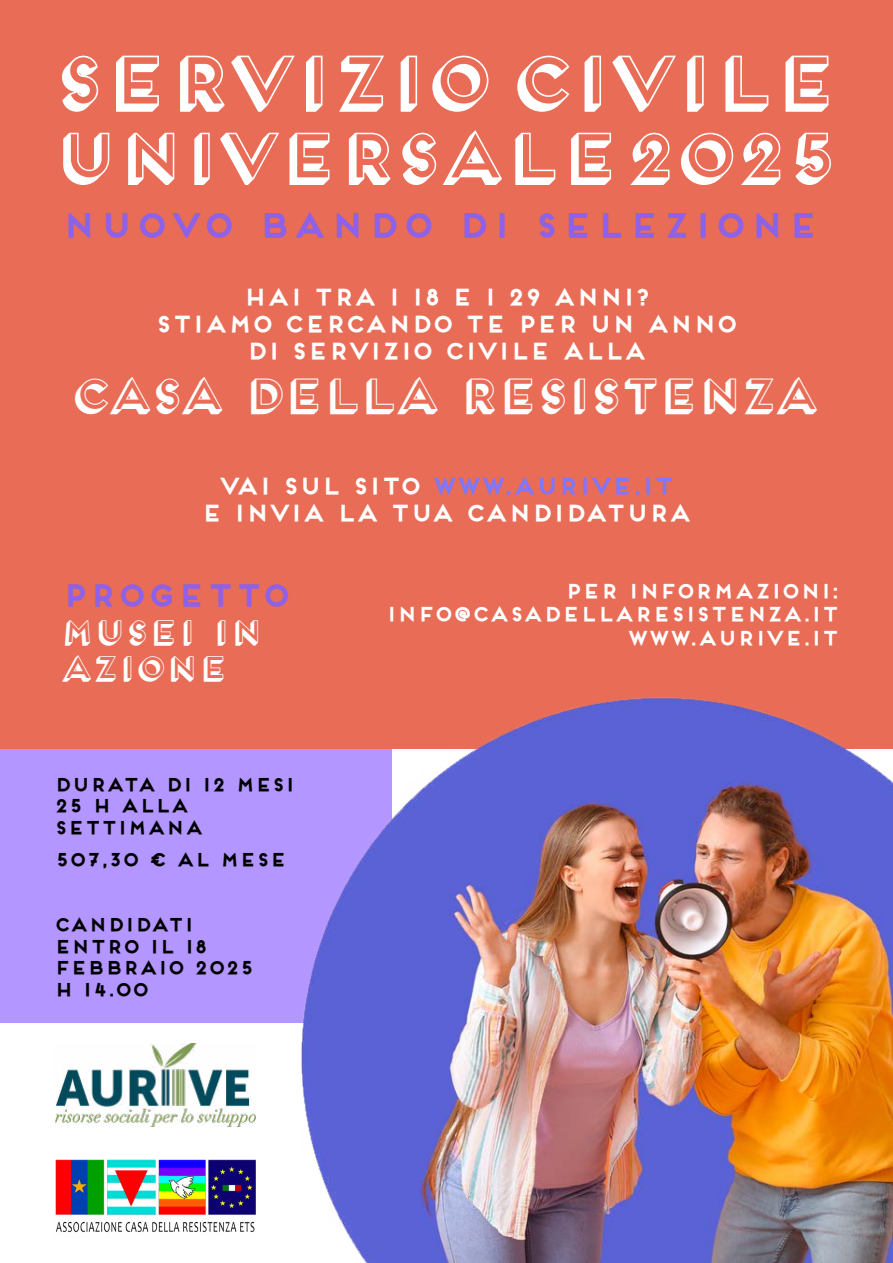
<style>
.page{position:relative;width:893px;height:1263px;background:#fff}
.page>*{position:absolute;margin:0;border:0;box-sizing:border-box;transform-origin:0 0}
.t1{font:66px "Frontage 3 D";letter-spacing:-.01em;color:#fff}
.t2{font:61.5px "Frontage 3 D";letter-spacing:-.015em;color:#fff}
.t3{font:42px "Frontage 3 D";letter-spacing:-.05em;color:#fff}
.t4{font:700 33px "Frontage";letter-spacing:.06em;color:#8d61e8}
.t5{font:30px/36px "Frontage 3 D";color:#fff}
.t6{font:700 30px "Frontage";color:#8d61e8}
.t7{font:700 22.5px/27px "Frontage";letter-spacing:-.05em;color:#fff;text-align:center}
.t8{font:700 19.5px/23.4px "Frontage";letter-spacing:-.04em;color:#fff;text-align:right}
.t9{font:700 18px/21.6px "Frontage";letter-spacing:-.04em;color:#000}
.s1{color:#7e77ff}
</style>
<div class="page">
<div style="left:0;top:725px;width:391px;height:298px;background:#b396ff"></div>
<div style="left:0;top:0;width:893px;height:748px;background:#e86c56"></div>
<img style="left:302px;top:697px;width:591px;height:566px">
<img style="left:55px;top:1159px;width:201px;height:74px">
<img style="left:55px;top:1044px;width:201px;height:83px">
<h1 class="t1" style="left:54px;top:39px;width:786px">SERVIZIO CIVILE</h1>
<h2 class="t2" style="left:54px;top:117px;width:786px">UNIVERSALE 2025</h2>
<h3 class="t4" style="left:60px;top:205px;width:760px">NUOVO BANDO DI SELEZIONE</h3>
<p class="t7" style="left:154px;top:283px;width:585px">HAI TRA I 18 E I 29 ANNI?<br>STIAMO CERCANDO TE PER UN ANNO<br>DI SERVIZIO CIVILE ALLA</p>
<h3 class="t3" style="left:72px;top:368px;width:749px">CASA DELLA RESISTENZA</h3>
<p class="t7" style="left:200px;top:472px;width:493px">VAI SUL SITO <span class="s1">WWW.AURIVE.IT<br></span>E INVIA LA TUA CANDIDATURA</p>
<h3 class="t6" style="left:60px;top:576px;width:231px">PROGETTO</h3>
<h3 class="t5" style="left:60px;top:614px;width:204px">MUSEI IN<br>AZIONE</h3>
<p class="t9" style="left:54px;top:773px;width:243px">DURATA DI 12 MESI<br>25 H ALLA<br>SETTIMANA</p>
<p class="t9" style="left:54px;top:848px;width:234px">507,30 € AL MESE</p>
<p class="t9" style="left:53px;top:913px;width:202px">CANDIDATI<br>ENTRO IL 18<br>FEBBRAIO 2025<br>H 14.00</p>
<p class="t8" style="left:385px;top:579px;width:455px">PER INFORMAZIONI:<br>INFO@CASADELLARESISTENZA.IT<br>WWW.AURIVE.IT</p>
</div>
